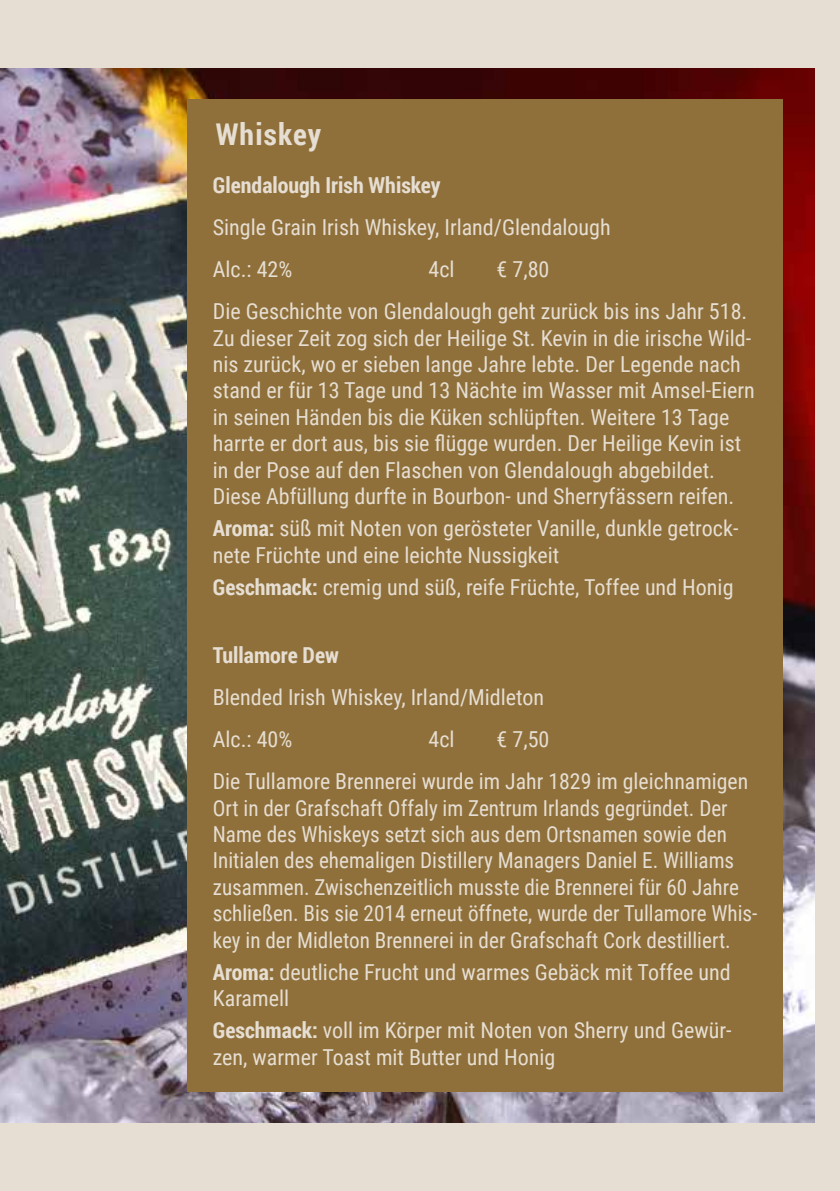
<style>
.page{position:relative;width:840px;height:1191px;background:#fff}
.page>*{position:absolute;margin:0;border:0;box-sizing:border-box;transform-origin:0 0}
.t1{font:700 30px "Roboto Condensed";letter-spacing:.04em;color:#e6ded2}
.t2{font:22px/26.4px "Roboto Condensed";color:#e6ded2}
.t3{font:22px/26.4px "Roboto Condensed";color:#e6ded2;scale:.96 1}
.t4{font:700 22px "Roboto Condensed";color:#e6ded2}
.s1{font-weight:700}
</style>
<div class="page">
<div style="left:0;top:0;width:839px;height:1191px;background:#e6ded2"></div>
<img style="left:0;top:68px;width:814px;height:1055px">
<div style="left:187px;top:99px;width:595px;height:992px;background:#8f703b"></div>
<h1 class="t1" style="left:215px;top:113px;width:107px">Whiskey</h1>
<p class="t4" style="left:213px;top:170px;width:229px">Glendalough Irish Whiskey</p>
<p class="t2" style="left:213px;top:205px;width:399px;line-height:42px">Single Grain Irish Whiskey, Irland/Glendalough<br>Alc.: 42%</p>
<p class="t2" style="left:428px;top:255px;width:28px">4cl</p>
<p class="t2" style="left:213px;top:247px;width:535px;line-height:42px;text-indent:283px">€ 7,80<br>Die Geschichte von Glendalough geht zurück bis ins Jahr 518.</p>
<p class="t2" style="left:213px;top:324px;width:543px">Zu dieser Zeit zog sich der Heilige St. Kevin in die irische Wild&shy;nis zurück, wo er sieben lange Jahre lebte. Der Legende nach stand er für 13 Tage und 13 Nächte im Wasser mit Amsel-Eiern in seinen Händen bis die Küken schlüpften. Weitere 13 Tage harrte er dort aus, bis sie flügge wurden. Der Heilige Kevin ist in der Pose auf den Flaschen von Glendalough abgebildet.<br>Diese Abfüllung durfte in Bourbon- und Sherryfässern reifen.</p>
<p class="t2" style="left:213px;top:514px;width:527px"><span class="s1">Aroma:</span> süß mit Noten von gerösteter Vanille, dunkle getrock&shy;nete Früchte und eine leichte Nussigkeit</p>
<p class="t2" style="left:213px;top:573px;width:522px"><span class="s1">Geschmack:</span> cremig und süß, reife Früchte, Toffee und Honig</p>
<p class="t4" style="left:213px;top:640px;width:127px">Tullamore Dew</p>
<p class="t2" style="left:213px;top:675px;width:333px;line-height:42px">Blended Irish Whiskey, Irland/Midleton<br>Alc.: 40%</p>
<p class="t2" style="left:428px;top:725px;width:28px">4cl</p>
<p class="t2" style="left:213px;top:717px;width:536px;line-height:42px;text-indent:283px">€ 7,50<br>Die Tullamore Brennerei wurde im Jahr 1829 im gleichnamigen</p>
<p class="t3" style="left:213px;top:793px;width:568px">Ort in der Grafschaft Offaly im Zentrum Irlands gegründet. Der Name des Whiskeys setzt sich aus dem Ortsnamen sowie den Initialen des ehemaligen Distillery Managers Daniel E. Williams zusammen. Zwischenzeitlich musste die Brennerei für 60 Jahre schließen. Bis sie 2014 erneut öffnete, wurde der Tullamore Whis&shy;key in der Midleton Brennerei in der Grafschaft Cork destilliert.</p>
<p class="t2" style="left:213px;top:958px;width:519px"><span class="s1">Aroma:</span> deutliche Frucht und warmes Gebäck mit Toffee und<br>Karamell</p>
<p class="t2" style="left:213px;top:1016px;width:520px"><span class="s1">Geschmack:</span> voll im Körper mit Noten von Sherry und Gewür&shy;zen, warmer Toast mit Butter und Honig</p>
</div>
